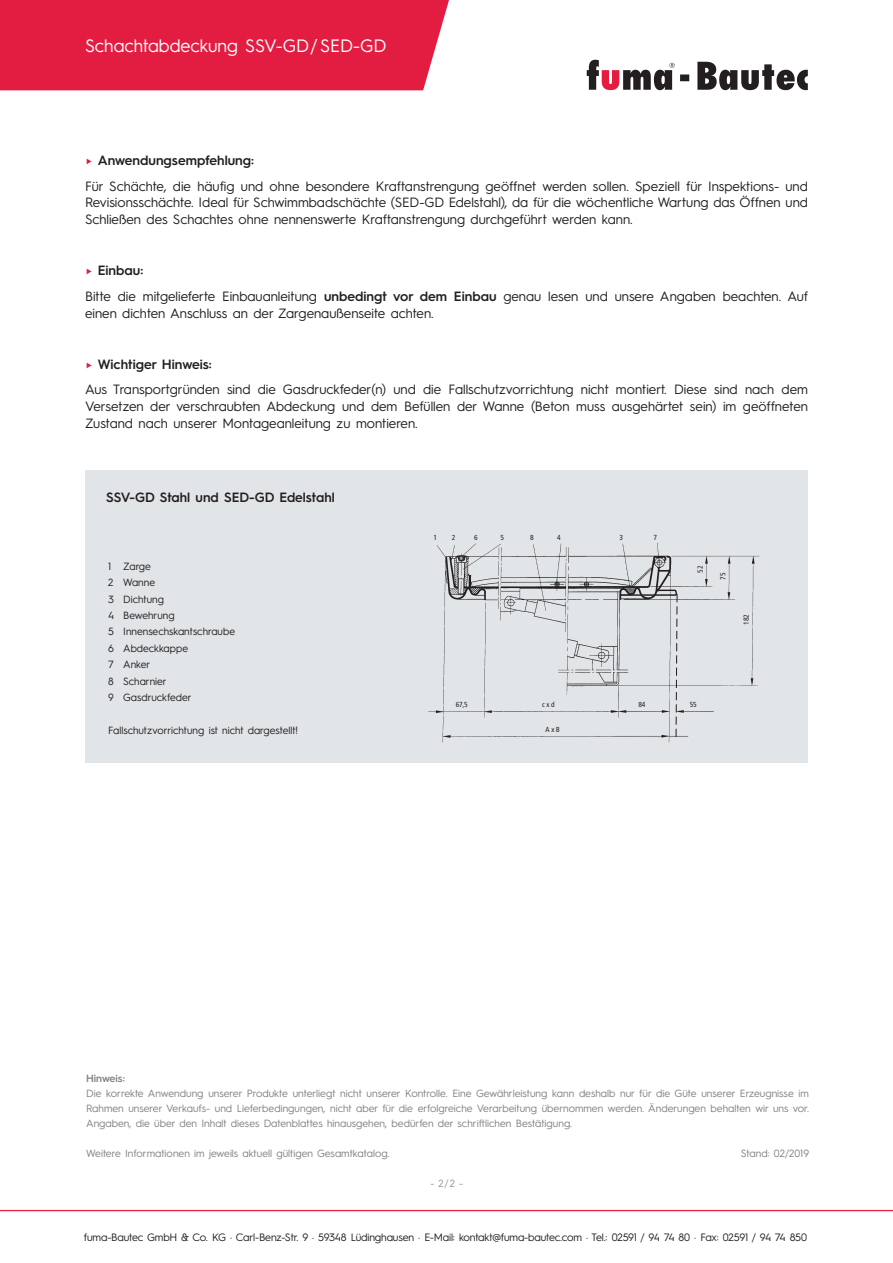
<style>
.page{position:relative;width:893px;height:1263px;background:#fff}
.page>*{position:absolute;margin:0;border:0;box-sizing:border-box;transform-origin:0 0}
.t1{font:18px "Hurme Geometric Sans 3";color:#fff}
.t2{font:13.5px/25.5px "Hurme Geometric Sans 3";color:#231f20}
.t3{font:600 13.5px "Hurme Geometric Sans 3";color:#231f20}
.t4{font:10.8px "Hurme Geometric Sans 3";letter-spacing:-.015em;color:#231f20}
.t5{font:10.5px/15px "Hurme Geometric Sans 3";color:#808285;text-align:justify}
.t6{font:10.5px/16.5px "Hurme Geometric Sans 3";color:#231f20}
.t7{font:600 10.5px "Hurme Geometric Sans 3";color:#808285}
.t8{font:10.5px "Hurme Geometric Sans 3";color:#939598}
.t9{font:condensed 7.2px "FR23";color:#231f20}
.s1{font-weight:600;color:#e31c41}
.s2{font-weight:600}
</style>
<div class="page">
<div style="left:85px;top:470px;width:723px;height:292px;background:#e1e5e8"></div>
<img style="left:428px;top:543px;width:332px;height:200px">
<svg style="left:619px;top:589px;width:59px;height:149px"></svg>
<hr style="left:0;top:1210px;width:893px;height:1px;background:#e31c41">
<div style="left:0;top:0;width:449px;height:90px;background:#e31c41"></div>
<svg style="left:680px;top:62px;width:128px;height:28px"></svg>
<svg style="left:587px;top:60px;width:87px;height:30px"></svg>
<h1 class="t1" style="left:85px;top:34px;width:303px">Schachtabdeckung SSV-GD/SED-GD</h1>
<p class="t2" style="left:85px;top:147px;width:724px"><span class="s1">►</span> <span class="s2">Anwendungsempfehlung:<br></span>Für Schächte, die häufig und ohne besondere Kraftanstrengung geöffnet werden sollen. Speziell für Inspektions- und</p>
<p class="t2" style="left:85px;top:193px;width:724px;line-height:17px">Revisionsschächte. Ideal für Schwimmbadschächte (SED-GD Edelstahl), da für die wöchentliche Wartung das Öffnen und<br>Schließen des Schachtes ohne nennenswerte Kraftanstrengung durchgeführt werden kann.</p>
<p class="t2" style="left:85px;top:257px;width:725px"><span class="s1">►</span> <span class="s2">Einbau:<br></span>Bitte die mitgelieferte Einbauanleitung <span class="s2">unbedingt vor dem Einbau</span> genau lesen und unsere Angaben beachten. Auf</p>
<p class="t2" style="left:85px;top:299px;width:350px">einen dichten Anschluss an der Zargenaußenseite achten.</p>
<p class="t2" style="left:85px;top:350px;width:724px"><span class="s1">►</span> <span class="s2">Wichtiger Hinweis:<br></span>Aus Transportgründen sind die Gasdruckfeder(n) und die Fallschutzvorrichtung nicht montiert. Diese sind nach dem</p>
<p class="t2" style="left:85px;top:397px;width:724px;line-height:17px">Versetzen der verschraubten Abdeckung und dem Befüllen der Wanne (Beton muss ausgehärtet sein) im geöffneten<br>Zustand nach unserer Montageanleitung zu montieren.</p>
<p class="t3" style="left:106px;top:488px;width:230px">SSV-GD Stahl und SED-GD Edelstahl</p>
<p class="t6" style="left:108px;top:557px;width:128px">1 Zarge<br>2 Wanne<br>3 Dichtung<br>4 Bewehrung<br>5 Innensechskantschraube<br>6 Abdeckkappe<br>7 Anker<br>8 Scharnier<br>9 Gasdruckfeder</p>
<p class="t6" style="left:108px;top:722px;width:191px">Fallschutzvorrichtung ist nicht dargestellt!</p>
<p class="t9" style="left:434px;top:533px;width:5px">1</p>
<p class="t9" style="left:452px;top:533px;width:5px">2</p>
<p class="t9" style="left:474px;top:533px;width:5px">6</p>
<p class="t9" style="left:500px;top:533px;width:5px">5</p>
<p class="t9" style="left:530px;top:533px;width:5px">8</p>
<p class="t9" style="left:557px;top:533px;width:5px">4</p>
<p class="t9" style="left:619px;top:533px;width:5px">3</p>
<p class="t9" style="left:653px;top:533px;width:5px">7</p>
<p class="t9" style="left:696px;top:573px;width:8px;rotate:-90deg">52</p>
<p class="t9" style="left:718px;top:580px;width:8px;rotate:-90deg">75</p>
<p class="t9" style="left:742px;top:624px;width:12px;rotate:-90deg">182</p>
<p class="t9" style="left:542px;top:700px;width:14px">c x d</p>
<p class="t9" style="left:638px;top:700px;width:9px">84</p>
<p class="t9" style="left:546px;top:725px;width:15px">A x B</p>
<p class="t9" style="left:456px;top:700px;width:13px">67,5</p>
<p class="t9" style="left:690px;top:700px;width:9px">55</p>
<p class="t7" style="left:86px;top:1071px;width:40px">Hinweis:</p>
<p class="t5" style="left:86px;top:1085px;width:724px">Die korrekte Anwendung unserer Produkte unterliegt nicht unserer Kontrolle. Eine Gewährleistung kann deshalb nur für die Güte unserer Erzeugnisse im Rahmen unserer Verkaufs- und Lieferbedingungen, nicht aber für die erfolgreiche Verarbeitung übernommen werden. Änderungen behalten wir uns vor.<br>Angaben, die über den Inhalt dieses Datenblattes hinausgehen, bedürfen der schriftlichen Bestätigung.</p>
<p class="t5" style="left:86px;top:1145px;width:305px">Weitere Informationen im jeweils aktuell gültigen Gesamtkatalog.</p>
<p class="t5" style="left:741px;top:1145px;width:70px">Stand: 02/2019</p>
<p class="t8" style="left:430px;top:1175px;width:34px">- 2/2 -</p>
<p class="t4" style="left:84px;top:1230px;width:725px">fuma-Bautec GmbH &amp; Co. KG · Carl-Benz-Str. 9 · 59348 Lüdinghausen · E-Mail: kontakt@fuma-bautec.com · Tel.: 02591 / 94 74 80 · Fax: 02591 / 94 74 850</p>
</div>
